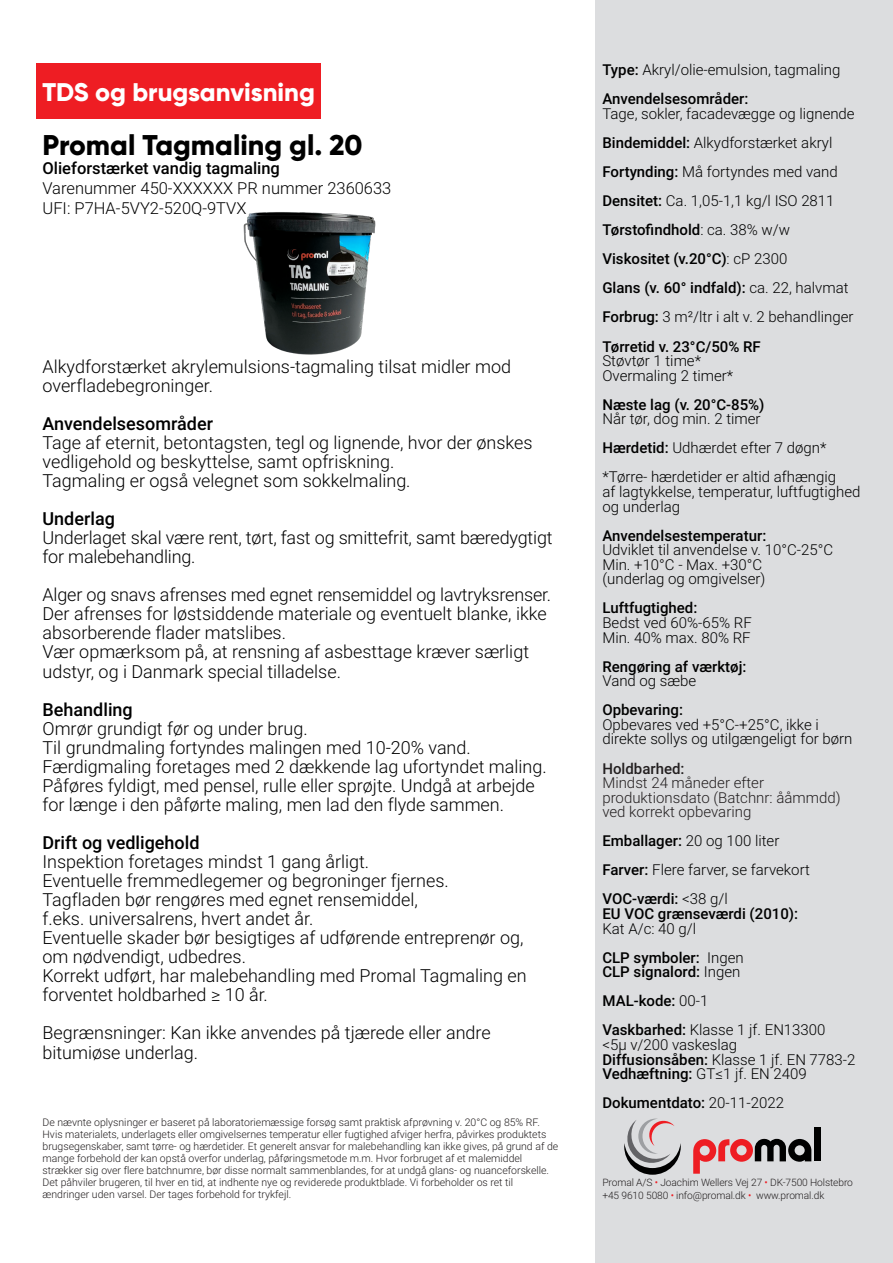
<style>
.page{position:relative;width:893px;height:1263px;background:#fff}
.page>*{position:absolute;margin:0;border:0;box-sizing:border-box;transform-origin:0 0}
.t1{font:800 28.5px "Gilroy";color:#000}
.t2{font:800 25.5px "Gilroy";color:#fff}
.t3{font:300 18px/19px "Roboto";color:#000}
.t4{font:500 18px "Roboto";color:#000}
.t5{font:300 16.5px/19.8px "Roboto";color:#000}
.t6{font:500 16.5px "Roboto";color:#000}
.t7{font:300 15px/29.1px "Roboto";color:#000}
.t8{font:500 15px/29.1px "Roboto";color:#000}
.t9{font:300 15px/14.5px "Roboto";color:#231f20}
.t10{font:500 15px "Roboto";color:#231f20}
.t11{font:300 10.5px/12px "Roboto";color:#231f20}
.t12{font:300 10.2px/12.6px "Roboto";letter-spacing:-.01em;color:#231f20}
.s1{font-weight:500}
.s2{font-weight:300}
.s3{color:#ee1d23}
</style>
<div class="page">
<div style="left:595px;top:0;width:298px;height:1263px;background:#dcdddf"></div>
<div style="left:36px;top:64px;width:285px;height:55px;background:#ee1d23"></div>
<svg style="left:693px;top:1139px;width:118px;height:35px"></svg>
<div style="left:814px;top:1127px;width:7px;height:34px;background:#000"></div>
<svg style="left:624px;top:1118px;width:57px;height:57px"></svg>
<img style="left:243px;top:212px;width:133px;height:143px">
<h2 class="t2" style="left:43px;top:76px;width:274px">TDS og brugsanvisning</h2>
<h1 class="t1" style="left:43px;top:127px;width:321px">Promal Tagmaling gl. 20</h1>
<p class="t6" style="left:43px;top:157px;width:239px">Olieforstærket vandig tagmaling</p>
<p class="t5" style="left:43px;top:178px;width:350px">Varenummer 450-XXXXXX PR nummer 2360633<br>UFI: P7HA-5VY2-520Q-9TVX</p>
<p class="t3" style="left:43px;top:356px;width:470px">Alkydforstærket akrylemulsions-tagmaling tilsat midler mod overfladebegroninger.</p>
<p class="t4" style="left:43px;top:411px;width:172px">Anvendelsesområder</p>
<p class="t3" style="left:43px;top:432px;width:492px">Tage af eternit, betontagsten, tegl og lignende, hvor der ønskes vedligehold og beskyttelse, samt opfriskning.<br>Tagmaling er også velegnet som sokkelmaling.</p>
<p class="t4" style="left:43px;top:506px;width:74px">Underlag</p>
<p class="t3" style="left:43px;top:528px;width:512px">Underlaget skal være rent, tørt, fast og smittefrit, samt bæredygtigt for malebehandling.</p>
<p class="t3" style="left:43px;top:585px;width:510px">Alger og snavs afrenses med egnet rensemiddel og lavtryksrenser.<br>Der afrenses for løstsiddende materiale og eventuelt blanke, ikke absorberende flader matslibes.<br>Vær opmærksom på, at rensning af asbesttage kræver særligt udstyr, og i Danmark special tilladelse.</p>
<p class="t4" style="left:43px;top:697px;width:92px">Behandling</p>
<p class="t3" style="left:43px;top:718px;width:506px">Omrør grundigt før og under brug.<br>Til grundmaling fortyndes malingen med 10-20% vand.<br>Færdigmaling foretages med 2 dækkende lag ufortyndet maling.<br>Påføres fyldigt, med pensel, rulle eller sprøjte. Undgå at arbejde for længe i den påførte maling, men lad den flyde sammen.</p>
<p class="t4" style="left:43px;top:830px;width:159px">Drift og vedligehold</p>
<p class="t3" style="left:43px;top:851px;width:486px">Inspektion foretages mindst 1 gang årligt.<br>Eventuelle fremmedlegemer og begroninger fjernes.<br>Tagfladen bør rengøres med egnet rensemiddel,<br>f.eks. universalrens, hvert andet år.<br>Eventuelle skader bør besigtiges af udførende entreprenør og, om nødvendigt, udbedres.<br>Korrekt udført, har malebehandling med Promal Tagmaling en forventet holdbarhed ≥ 10 år.</p>
<p class="t3" style="left:43px;top:1023px;width:450px">Begrænsninger: Kan ikke anvendes på tjærede eller andre bitumiøse underlag.</p>
<p class="t11" style="left:43px;top:1116px;width:517px">De nævnte oplysninger er baseret på laboratoriemæssige forsøg samt praktisk afprøvning v. 20°C og 85% RF.<br>Hvis materialets, underlagets eller omgivelsernes temperatur eller fugtighed afviger herfra, påvirkes produktets brugsegenskaber, samt tørre- og hærdetider. Et generelt ansvar for malebehandling kan ikke gives, på grund af de mange forbehold der kan opstå overfor underlag, påføringsmetode m.m. Hvor forbruget af et malemiddel strækker sig over flere batchnumre, bør disse normalt sammenblandes, for at undgå glans- og nuanceforskelle.<br>Det påhviler brugeren, til hver en tid, at indhente nye og reviderede produktblade. Vi forbeholder os ret til ændringer uden varsel. Der tages forbehold for trykfejl.</p>
<p class="t7" style="left:602px;top:55px;width:239px"><span class="s1">Type:</span> Akryl/olie-emulsion, tagmaling<br><span class="s1">Anvendelsesområder:</span></p>
<p class="t7" style="left:602px;top:98px;width:254px">Tage, sokler, facadevægge og lignende <span class="s1">Bindemiddel:</span> Alkydforstærket akryl <span class="s1">Fortynding:</span> Må fortyndes med vand <span class="s1">Densitet:</span> Ca. 1,05-1,1 kg/l ISO 2811<br><span class="s1">Tørstofindhold</span>: ca. 38% w/w <span class="s1">Viskositet (v.20°C)</span>: cP 2300<br><span class="s1">Glans (v. 60° indfald):</span> ca. 22, halvmat <span class="s1">Forbrug:</span> 3 m²/ltr i alt v. 2 behandlinger <span class="s1">Tørretid v. 23°C/50% RF</span></p>
<p class="t7" style="left:602px;top:353px;width:132px;line-height:14.5px">Støvtør 1 time*<br>Overmaling 2 timer*</p>
<p class="t8" style="left:602px;top:389px;width:164px">Næste lag (v. 20°C-85%)</p>
<p class="t7" style="left:602px;top:404px;width:235px">Når tør, dog min. 2 timer<br><span class="s1">Hærdetid:</span> Udhærdet efter 7 døgn* *Tørre- hærdetider er altid afhængig</p>
<p class="t7" style="left:602px;top:484px;width:259px;line-height:14.5px">af lagtykkelse, temperatur, luftfugtighed og underlag</p>
<p class="t8" style="left:602px;top:520px;width:165px">Anvendelsestemperatur:</p>
<p class="t7" style="left:602px;top:542px;width:232px;line-height:14.5px">Udviklet til anvendelse v. 10°C-25°C<br>Min. +10°C - Max. +30°C<br>(underlag og omgivelser)</p>
<p class="t8" style="left:602px;top:593px;width:96px">Luftfugtighed:</p>
<p class="t7" style="left:602px;top:615px;width:151px;line-height:14.5px">Bedst ved 60%-65% RF<br>Min. 40% max. 80% RF</p>
<p class="t8" style="left:602px;top:651px;width:146px">Rengøring af værktøj:</p>
<p class="t7" style="left:602px;top:666px;width:95px">Vand og sæbe</p>
<p class="t8" style="left:602px;top:695px;width:82px">Opbevaring:</p>
<p class="t7" style="left:602px;top:717px;width:251px;line-height:14.5px">Opbevares ved +5°C-+25°C, ikke i direkte sollys og utilgængeligt for børn</p>
<p class="t10" style="left:602px;top:758px;width:84px">Holdbarhed:</p>
<p class="t9" style="left:602px;top:775px;width:240px">Mindst 24 måneder efter produktionsdato (Batchnr: ååmmdd) ved korrekt opbevaring</p>
<p class="t7" style="left:602px;top:826px;width:209px"><span class="s1">Emballager:</span> 20 og 100 liter<br><span class="s1">Farver:</span> Flere farver, se farvekort<br><span class="s1">VOC-værdi:</span> &lt;38 g/l</p>
<p class="t8" style="left:602px;top:898px;width:197px">EU VOC grænseværdi (2010):</p>
<p class="t7" style="left:602px;top:913px;width:143px">Kat A/c: 40 g/l<br><span class="s1">CLP symboler:</span> Ingen</p>
<p class="t8" style="left:602px;top:957px;width:225px">CLP signalord: <span class="s2">Ingen<br></span>MAL-kode: <span class="s2">00-1<br></span>Vaskbarhed: <span class="s2">Klasse 1 jf. EN13300</span></p>
<p class="t7" style="left:602px;top:1037px;width:255px;line-height:14.5px">&lt;5μ v/200 vaskeslag<br><span class="s1">Diffusionsåben:</span> Klasse 1 jf. EN 7783-2<br><span class="s1">Vedhæftning:</span> GT≤1 jf. EN 2409</p>
<p class="t8" style="left:602px;top:1088px;width:183px">Dokumentdato: <span class="s2">20-11-2022</span></p>
<p class="t12" style="left:602px;top:1175px;width:252px">Promal A/S <span class="s3">•</span> Joachim Wellers Vej 27 <span class="s3">•</span> DK-7500 Holstebro +45 9610 5080 <span class="s3">•</span> info@promal.dk <span class="s3">•</span> www.promal.dk</p>
</div>
